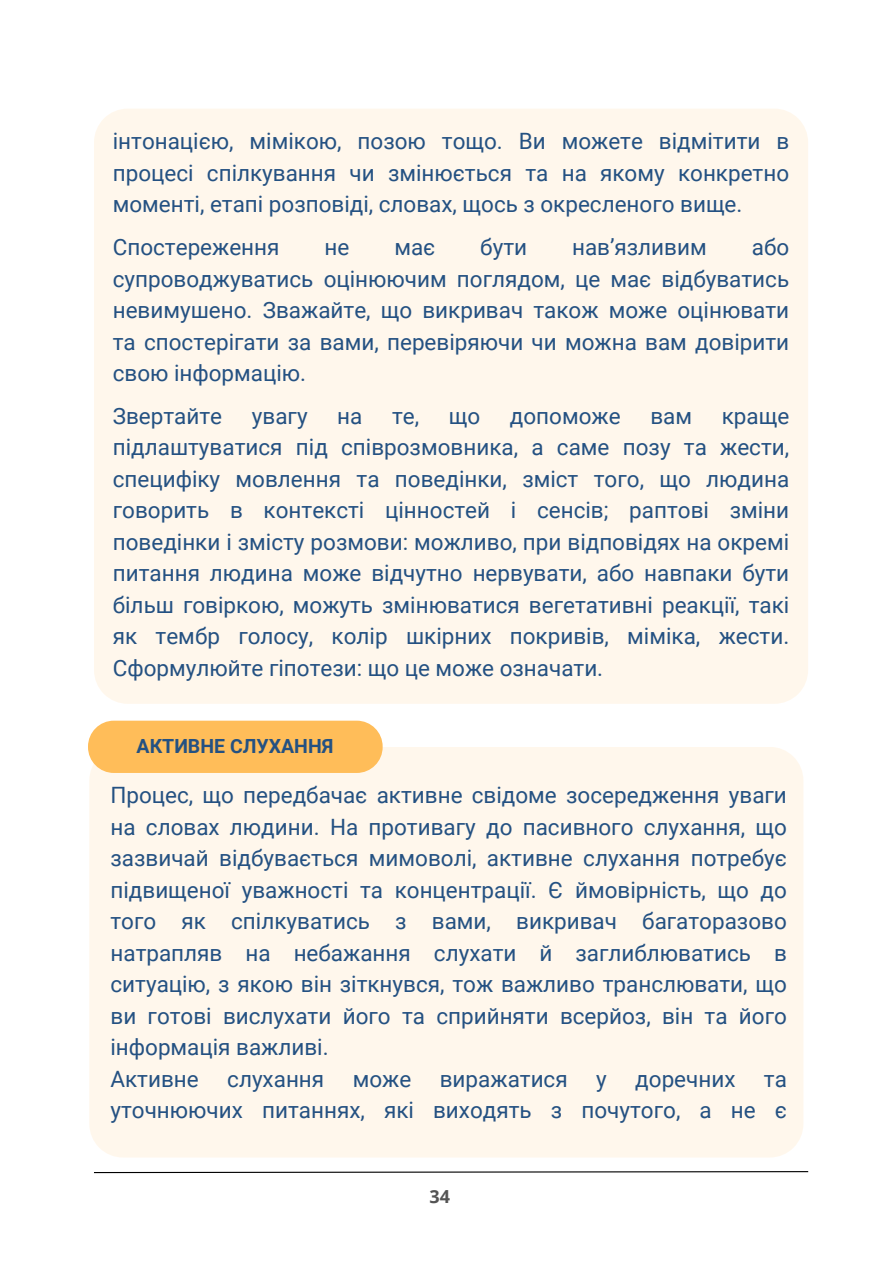
<style>
.page{position:relative;width:893px;height:1264px;background:#fff}
.page>*{position:absolute;margin:0;border:0;box-sizing:border-box;transform-origin:0 0}
.t1{font:22.5px/31.5px "Roboto";color:#245182;text-align:justify}
.t2{font:700 19.5px "Roboto";color:#245182}
.t3{font:700 18px "Open Sans";color:#545454}
</style>
<div class="page">
<div style="left:94px;top:109px;width:714px;height:595px;background:#fff7ec"></div>
<div style="left:89px;top:746px;width:714px;height:411px;background:#fff7ec"></div>
<div style="left:88px;top:720px;width:294px;height:53px;background:#ffbd59;border-radius:26px"></div>
<svg style="left:94px;top:1171px;width:715px;height:2px"></svg>
<p class="t1" style="left:113px;top:126px;width:678px">інтонацією, мімікою, позою тощо. Ви можете відмітити в процесі спілкування чи змінюється та на якому конкретно моменті, етапі розповіді, словах, щось з окресленого вище.</p>
<p class="t1" style="left:113px;top:232px;width:168px">Спостереження</p>
<p class="t1" style="left:324px;top:232px;width:26px">не</p>
<p class="t1" style="left:394px;top:232px;width:42px">має</p>
<p class="t1" style="left:480px;top:232px;width:48px">бути</p>
<p class="t1" style="left:572px;top:232px;width:136px">нав’язливим</p>
<p class="t1" style="left:113px;top:232px;width:678px;text-indent:639px">або супроводжуватись оцінюючим поглядом, це має відбуватись невимушено. Зважайте, що викривач також може оцінювати та спостерігати за вами, перевіряючи чи можна вам довірити свою інформацію.</p>
<p class="t1" style="left:113px;top:400px;width:111px">Звертайте</p>
<p class="t1" style="left:252px;top:400px;width:57px">увагу</p>
<p class="t1" style="left:337px;top:400px;width:27px">на</p>
<p class="t1" style="left:392px;top:400px;width:29px">те,</p>
<p class="t1" style="left:449px;top:400px;width:33px">що</p>
<p class="t1" style="left:510px;top:400px;width:112px">допоможе</p>
<p class="t1" style="left:650px;top:400px;width:43px">вам</p>
<p class="t1" style="left:113px;top:400px;width:678px;text-indent:609px">краще підлаштуватися під співрозмовника, а саме позу та жести, специфіку мовлення та поведінки, зміст того, що людина говорить в контексті цінностей і сенсів; раптові зміни поведінки і змісту розмови: можливо, при відповідях на окремі питання людина може відчутно нервувати, або навпаки бути більш говіркою, можуть змінюватися вегетативні реакції, такі як тембр голосу, колір шкірних покривів, міміка, жести.<br>Сформулюйте гіпотези: що це може означати.</p>
<p class="t2" style="left:136px;top:735px;width:198px">АКТИВНЕ СЛУХАННЯ</p>
<p class="t1" style="left:110px;top:779px;width:678px">Процес, що передбачає активне свідоме зосередження уваги на словах людини. На противагу до пасивного слухання, що зазвичай відбувається мимоволі, активне слухання потребує підвищеної уважності та концентрації. Є ймовірність, що до того як спілкуватись з вами, викривач багаторазово натрапляв на небажання слухати й заглиблюватись в ситуацію, з якою він зіткнувся, тож важливо транслювати, що ви готові вислухати його та сприйняти всерйоз, він та його інформація важливі.</p>
<p class="t1" style="left:110px;top:1063px;width:90px">Активне</p>
<p class="t1" style="left:227px;top:1063px;width:98px">слухання</p>
<p class="t1" style="left:353px;top:1063px;width:60px">може</p>
<p class="t1" style="left:440px;top:1063px;width:129px">виражатися</p>
<p class="t1" style="left:596px;top:1063px;width:12px">у</p>
<p class="t1" style="left:635px;top:1063px;width:102px">доречних</p>
<p class="t1" style="left:110px;top:1063px;width:678px;text-align:right">та<br>уточнюючих питаннях, які виходять з почутого, а не є</p>
<p class="t3" style="left:429px;top:1184px;width:22px">34</p>
</div>
